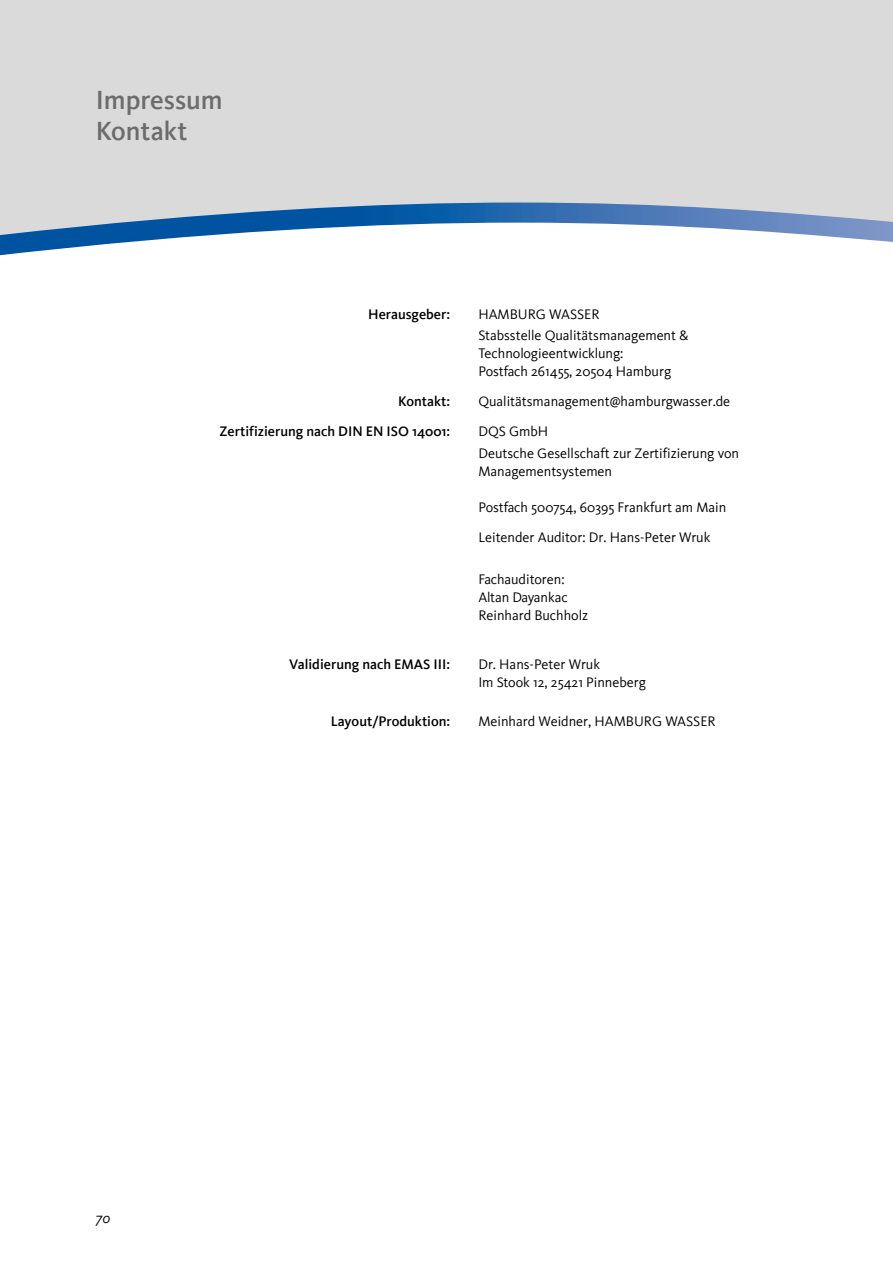
<style>
.page{position:relative;width:893px;height:1263px;background:#fff}
.page>*{position:absolute;margin:0;border:0;box-sizing:border-box;transform-origin:0 0}
.t1{font:500 27px/31.5px "Kievit";color:#6b6d6b}
.t2{font:italic 15px "Kievit";color:#000}
.t3{font:14.25px/18px "Kievit";color:#000}
.t4{font:500 14.25px "Kievit";color:#000}
</style>
<div class="page">
<div style="left:0;top:0;width:893px;height:255px;background:#dadada"></div>
<svg style="left:117px;top:202px;width:776px;height:21px"></svg>
<svg style="left:0;top:223px;width:893px;height:33px;background:#c6d7e8"></svg>
<h1 class="t1" style="left:96px;top:84px;width:129px">Impressum<br>Kontakt</h1>
<p class="t4" style="left:368px;top:306px;width:84px">Herausgeber:</p>
<p class="t3" style="left:478px;top:303px;width:211px;line-height:21.3px">HAMBURG WASSER<br>Stabsstelle Qualitätsmanagement &amp;</p>
<p class="t3" style="left:478px;top:344px;width:194px">Technologieentwicklung:<br>Postfach 261455, 20504 Hamburg</p>
<p class="t4" style="left:398px;top:393px;width:54px">Kontakt:</p>
<p class="t3" style="left:478px;top:392px;width:253px">Qualitätsmanagement@hamburgwasser.de</p>
<p class="t4" style="left:219px;top:423px;width:232px">Zertifizierung nach DIN EN ISO 14001:</p>
<p class="t3" style="left:478px;top:421px;width:262px;line-height:21.3px">DQS GmbH<br>Deutsche Gesellschaft zur Zertifizierung von</p>
<p class="t3" style="left:478px;top:462px;width:135px">Managementsystemen</p>
<p class="t3" style="left:478px;top:492px;width:249px;line-height:30.3px">Postfach 500754, 60395 Frankfurt am Main<br>Leitender Auditor: Dr. Hans-Peter Wruk</p>
<p class="t3" style="left:478px;top:571px;width:111px">Fachauditoren:<br>Altan Dayankac<br>Reinhard Buchholz</p>
<p class="t4" style="left:289px;top:656px;width:162px">Validierung nach EMAS III:</p>
<p class="t3" style="left:478px;top:655px;width:169px">Dr. Hans-Peter Wruk<br>Im Stook 12, 25421 Pinneberg</p>
<p class="t4" style="left:331px;top:713px;width:121px">Layout/Produktion:</p>
<p class="t3" style="left:478px;top:712px;width:239px">Meinhard Weidner, HAMBURG WASSER</p>
<p class="t2" style="left:96px;top:1209px;width:16px">70</p>
</div>
